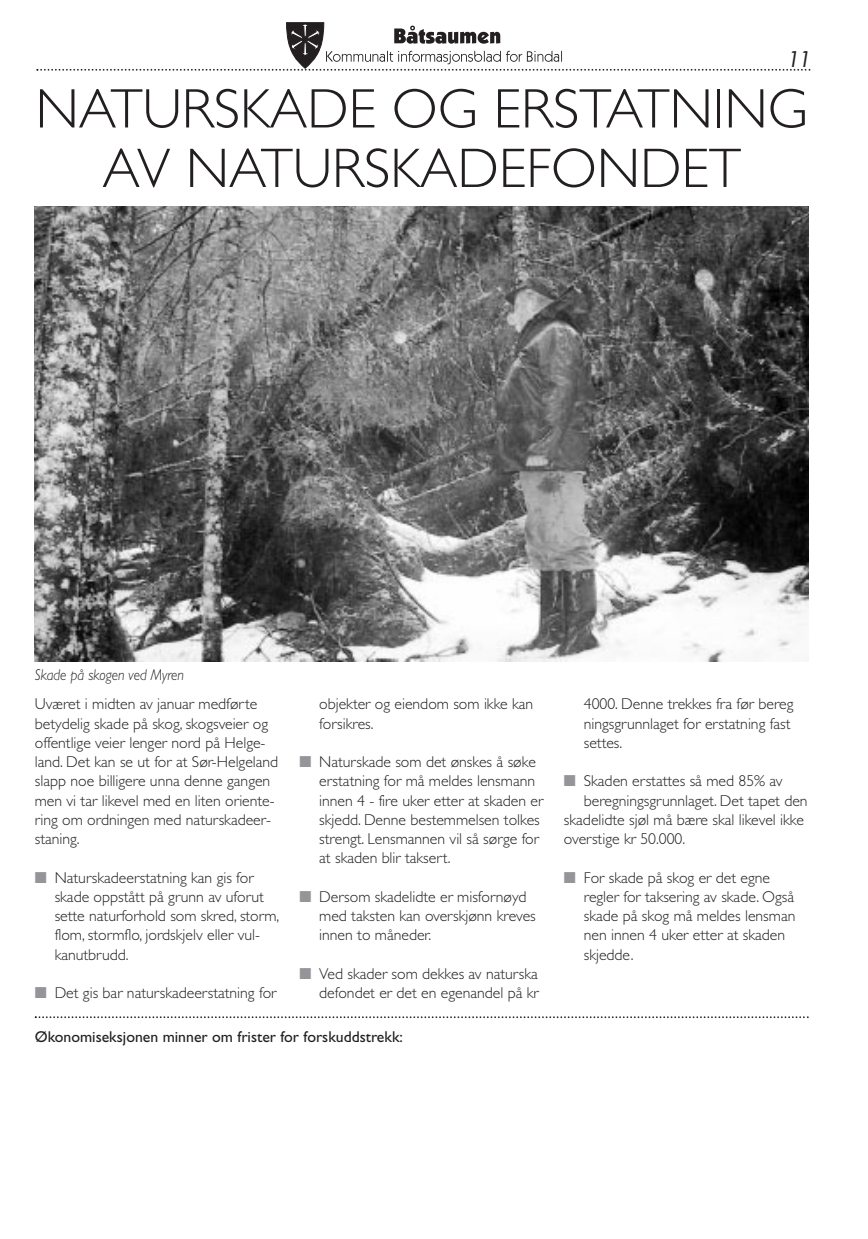
<style>
.page{position:relative;width:868px;height:1239px;background:#fff}
.page>*{position:absolute;margin:0;border:0;box-sizing:border-box;transform-origin:0 0}
.t1{font:300 56px/59.5px "Gill Sans";color:#231f20;text-align:center}
.t2{font:italic 21px "Futura";color:#231f20}
.t3{font:300 15.75px/19.2px "Gill Sans";color:#231f20}
.t4{font:15.75px "Gill Sans";color:#231f20}
.t5{font:italic 300 15.75px "Gill Sans";color:#231f20;scale:.9 1}
.s1{color:#939598}
</style>
<div class="page">
<svg style="left:37px;top:23px;width:773px;height:48px"></svg>
<img style="left:35px;top:206px;width:774px;height:455px">
<svg style="left:35px;top:1016px;width:774px;height:2px"></svg>
<h2 class="t2" style="left:786px;top:49px;width:29px">11</h2>
<h1 class="t1" style="left:36px;top:85px;width:774px">NATURSKADE OG ERSTATNING<br>AV NATURSKADEFONDET</h1>
<p class="t5" style="left:35px;top:670px;width:167px">Skade på skogen ved Myren</p>
<p class="t3" style="left:35px;top:696px;width:245px">Uværet i midten av januar medførte betydelig skade på skog, skogsveier og offentlige veier lenger nord på Helge&shy;land. Det kan se ut for at Sør-Helgeland slapp noe billigere unna denne gangen men vi tar likevel med en liten oriente&shy;ring om ordningen med naturskadeer&shy;staning.</p>
<p class="t3" style="left:55px;top:869px;width:226px;text-indent:-20px"><span class="s1">■</span> Naturskadeerstatning kan gis for skade oppstått på grunn av uforut sette naturforhold som skred, storm, flom, stormflo, jordskjelv eller vul&shy;kanutbrudd.</p>
<p class="t3" style="left:35px;top:985px;width:243px"><span class="s1">■</span> Det gis bar naturskadeerstatning for</p>
<p class="t3" style="left:319px;top:696px;width:216px">objekter og eiendom som ikke kan forsikres.</p>
<p class="t3" style="left:319px;top:754px;width:226px;text-indent:-20px"><span class="s1">■</span> Naturskade som det ønskes å søke erstatning for må meldes lensmann innen 4 - fire uker etter at skaden er skjedd. Denne bestemmelsen tolkes strengt. Lensmannen vil så sørge for at skaden blir taksert.</p>
<p class="t3" style="left:319px;top:889px;width:218px;text-indent:-20px"><span class="s1">■</span> Dersom skadelidte er misfornøyd med taksten kan overskjønn kreves innen to måneder.</p>
<p class="t3" style="left:299px;top:966px;width:241px;text-align:right"><span class="s1">■</span> Ved skader som dekkes av naturska defondet er det en egenandel på kr</p>
<p class="t4" style="left:35px;top:1031px;width:370px">Økonomiseksjonen minner om frister for forskuddstrekk:</p>
<p class="t3" style="left:584px;top:696px;width:211px">4000. Denne trekkes fra før bereg ningsgrunnlaget for erstatning fast settes.</p>
<p class="t3" style="left:564px;top:773px;width:220px"><span class="s1">■</span> Skaden erstattes så med 85% av</p>
<p class="t3" style="left:584px;top:792px;width:225px">beregningsgrunnlaget. Det tapet den</p>
<p class="t3" style="left:564px;top:812px;width:242px">skadelidte sjøl må bære skal likevel ikke</p>
<p class="t3" style="left:564px;top:831px;width:123px">overstige kr 50.000.</p>
<p class="t3" style="left:584px;top:869px;width:213px;text-indent:-20px"><span class="s1">■</span> For skade på skog er det egne regler for taksering av skade. Også skade på skog må meldes lensman nen innen 4 uker etter at skaden skjedde.</p>
</div>
